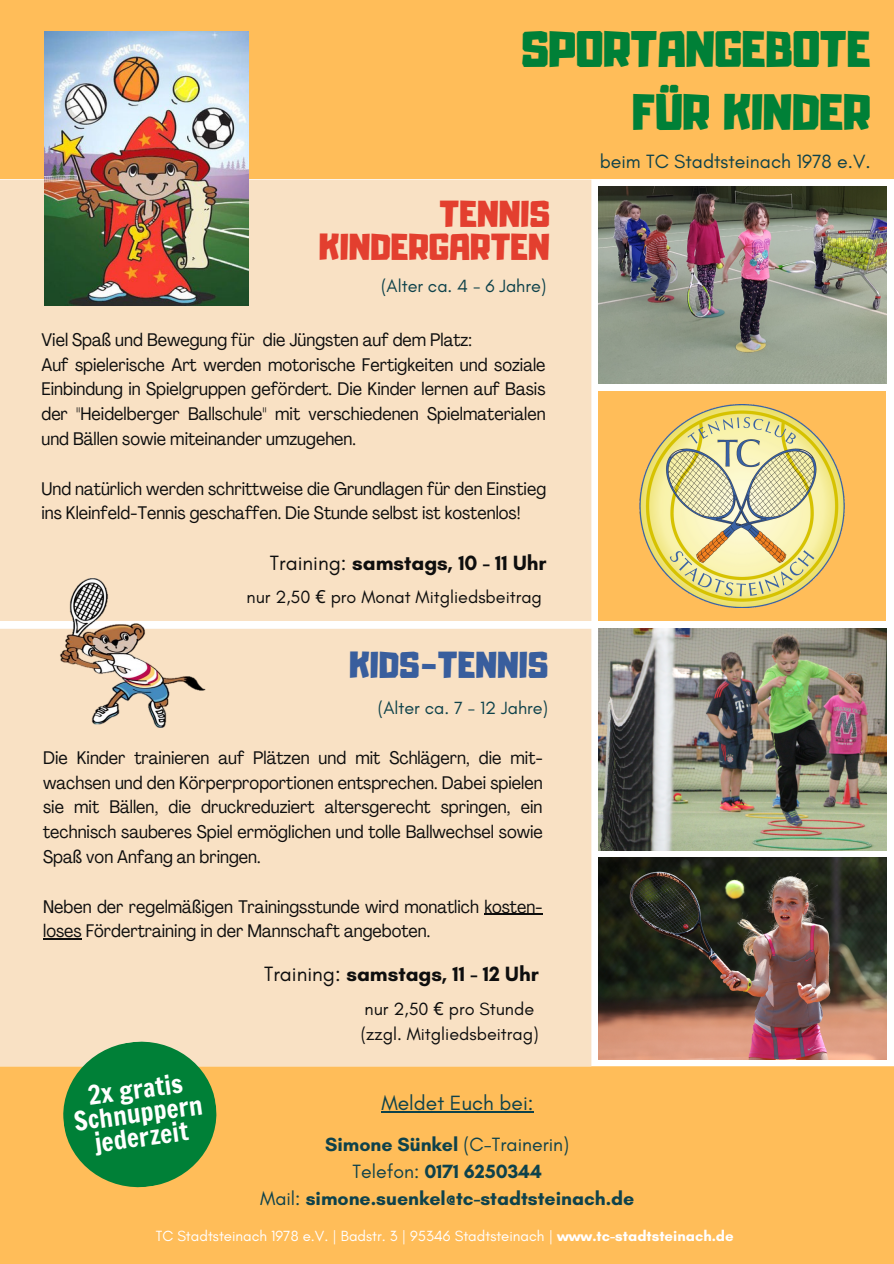
<style>
.page{position:relative;width:894px;height:1264px;background:#fff}
.page>*{position:absolute;margin:0;border:0;box-sizing:border-box;transform-origin:0 0}
.t1{font:45px/63px "Adumu";color:#008037;text-align:right}
.t2{font:33px/32.7px "Adumu";letter-spacing:.01em;color:#e33f2f;text-align:right}
.t3{font:33px "Adumu";letter-spacing:.01em;color:#395e9d}
.t4{font:25.2px/24px "Francois One";color:#fff;text-align:center}
.t5{font:700 21px "Glacial Indifference";color:#0e0e0e}
.t6{font:21px "Glacial Indifference";color:#0e424b}
.t7{font:700 19.5px/27px "Glacial Indifference";color:#0e424b;text-align:center}
.t8{font:19.5px "Glacial Indifference";color:#0e424b}
.t9{font:condensed 18px/24.8px "Agrandir";color:#0e0e0e}
.t10{font:18px/25px "Glacial Indifference";color:#0e0e0e}
.t11{font:18px "Glacial Indifference";color:#0e424b}
.t12{font:15px "Glacial Indifference";color:#fff}
.s1{font-weight:400}
.s2{font-family:"Noto Sans"}
.s3{font-weight:700}
</style>
<div class="page">
<div style="left:0;top:1066px;width:893px;height:197px;background:#ffbd59"></div>
<div style="left:0;top:0;width:893px;height:179px;background:#ffbd59"></div>
<div style="left:0;top:628px;width:591px;height:438px;background:#f9e1c4"></div>
<div style="left:0;top:179px;width:591px;height:442px;background:#f9e1c4"></div>
<hr style="left:381px;top:1111px;width:152px;height:1px;background:#0e424b">
<img style="left:59px;top:579px;width:148px;height:148px">
<img style="left:44px;top:32px;width:204px;height:274px">
<img style="left:598px;top:857px;width:287px;height:201px">
<img style="left:598px;top:628px;width:287px;height:222px">
<img style="left:598px;top:186px;width:287px;height:197px">
<div style="left:598px;top:391px;width:287px;height:230px;background:#ffbd59"></div>
<img style="left:639px;top:404px;width:205px;height:204px">
<hr style="left:484px;top:913px;width:58px;height:1px;background:#0e0e0e">
<hr style="left:43px;top:938px;width:39px;height:1px;background:#0e0e0e">
<svg style="left:54px;top:1041px;width:171px;height:147px"></svg>
<h1 class="t1" style="left:521px;top:21px;width:350px">SPORTANGEBOTE<br>FÜR KINDER</h1>
<p class="t8" style="left:599px;top:149px;width:272px">beim TC Stadtsteinach 1978 e.V.</p>
<h2 class="t2" style="left:319px;top:200px;width:232px">TENNIS<br>KINDERGARTEN</h2>
<p class="t11" style="left:381px;top:275px;width:167px">(Alter ca. 4 - 6 Jahre)</p>
<p class="t9" style="left:41px;top:329px;width:505px">Viel Spaß und Bewegung für die Jüngsten auf dem Platz:<br>Auf spielerische Art werden motorische Fertigkeiten und soziale Einbindung in Spielgruppen gefördert. Die Kinder lernen auf Basis der "Heidelberger Ballschule" mit verschiedenen Spielmaterialen und Bällen sowie miteinander umzugehen.</p>
<p class="t9" style="left:41px;top:477px;width:506px">Und natürlich werden schrittweise die Grundlagen für den Einstieg ins Kleinfeld-Tennis geschaffen. Die Stunde selbst ist kostenlos!</p>
<p class="t5" style="left:270px;top:550px;width:278px"><span class="s1">Training:</span> samstags, 10 - 11 Uhr</p>
<p class="t10" style="left:246px;top:584px;width:297px">nur 2,50 <span class="s2">€</span> pro Monat Mitgliedsbeitrag</p>
<h2 class="t3" style="left:349px;top:651px;width:200px">KIDS-TENNIS</h2>
<p class="t11" style="left:377px;top:696px;width:172px">(Alter ca. 7 - 12 Jahre)</p>
<p class="t9" style="left:43px;top:747px;width:501px;text-align:justify">Die Kinder trainieren auf Plätzen und mit Schlägern, die mit&shy;wachsen und den Körperproportionen entsprechen. Dabei spielen sie mit Bällen, die druckreduziert altersgerecht springen, ein technisch sauberes Spiel ermöglichen und tolle Ballwechsel sowie Spaß von Anfang an bringen.</p>
<p class="t9" style="left:43px;top:895px;width:501px">Neben der regelmäßigen Trainingsstunde wird monatlich kosten&shy;loses Fördertraining in der Mannschaft angeboten.</p>
<p class="t5" style="left:264px;top:960px;width:276px"><span class="s1">Training:</span> samstags, 11 - 12 Uhr</p>
<p class="t10" style="left:360px;top:996px;width:179px">nur 2,50 <span class="s2">€</span> pro Stunde (zzgl. Mitgliedsbeitrag)</p>
<h3 class="t4" style="left:69px;top:1086px;width:131px;rotate:-8deg">2x gratis<br>Schnuppern jederzeit</h3>
<p class="t6" style="left:381px;top:1090px;width:153px">Meldet Euch bei:</p>
<p class="t7" style="left:260px;top:1130px;width:375px">Simone Sünkel <span class="s1">(C-Trainerin)<br>Telefon:</span> 0171 6250344<br><span class="s1">Mail:</span> simone.suenkel@tc-stadtsteinach.de</p>
<p class="t12" style="left:156px;top:1226px;width:579px">TC Stadtsteinach 1978 e.V. | Badstr. 3 | 95346 Stadtsteinach | <span class="s3">www.tc-stadtsteinach.de</span></p>
</div>
